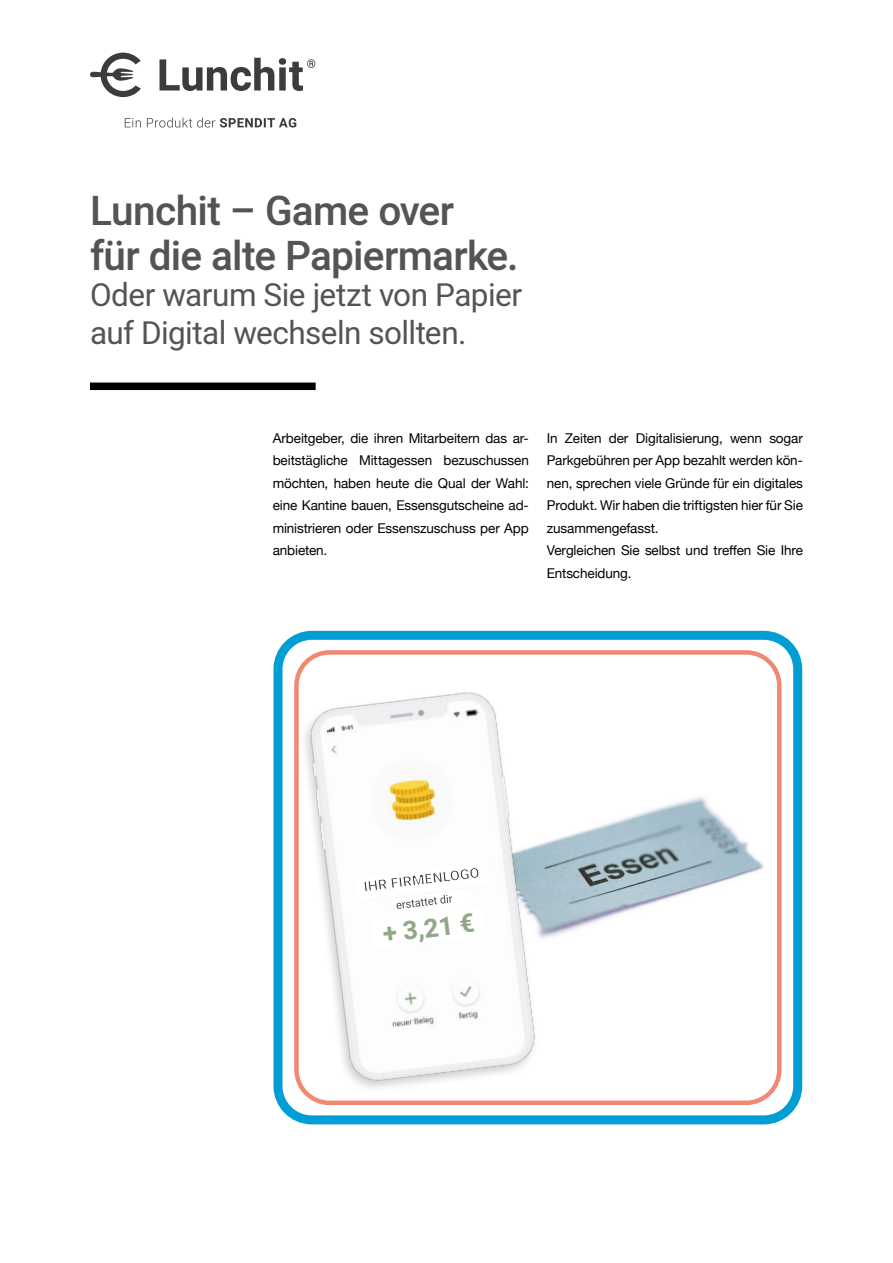
<style>
.page{position:relative;width:893px;height:1263px;background:#fff}
.page>*{position:absolute;margin:0;border:0;box-sizing:border-box;transform-origin:0 0}
.t1{font:500 40.5px/45px "Heebo";letter-spacing:-.02em;color:#555454}
.t2{font:31.5px/37.5px "Heebo";letter-spacing:-.02em;color:#555454}
.t3{font:700 25.65px "Heebo";color:#90a887}
.t4{font:13.5px/22.5px "Helvetica Neue";letter-spacing:-.01em;color:#000;text-align:justify}
</style>
<div class="page">
<div style="left:90px;top:382px;width:226px;height:8px;background:#000"></div>
<svg style="left:90px;top:53px;width:51px;height:44px"></svg>
<svg style="left:160px;top:58px;width:155px;height:33px"></svg>
<svg style="left:125px;top:118px;width:171px;height:10px"></svg>
<div style="left:273px;top:631px;width:529px;height:493px;border:9px solid #009ed4;border-radius:34px"></div>
<img style="left:584px;top:797px;width:180px;height:129px">
<img style="left:275px;top:647px;width:309px;height:478px">
<svg style="left:353px;top:861px;width:136px;height:88px"></svg>
<h1 class="t1" style="left:90px;top:189px;width:430px">Lunchit – Game over<br>für die alte Papiermarke.</h1>
<h2 class="t2" style="left:90px;top:276px;width:434px">Oder warum Sie jetzt von Papier auf Digital wechseln sollten.</h2>
<p class="t4" style="left:273px;top:427px;width:258px">Arbeitgeber, die ihren Mitarbeitern das ar&shy;beitstägliche Mittagessen bezuschussen möchten, haben heute die Qual der Wahl: eine Kantine bauen, Essensgutscheine ad&shy;ministrieren oder Essenszuschuss per App anbieten.</p>
<p class="t4" style="left:547px;top:427px;width:258px;text-align:left">In Zeiten der Digitalisierung, wenn sogar Parkgebühren per App bezahlt werden kön&shy;nen, sprechen viele Gründe für ein digitales Produkt. Wir haben die triftigsten hier für Sie zusammengefasst.<br>Vergleichen Sie selbst und treffen Sie Ihre Entscheidung.</p>
<h3 class="t3" style="left:381px;top:916px;width:94px;rotate:-7deg">+ 3,21 €</h3>
</div>
